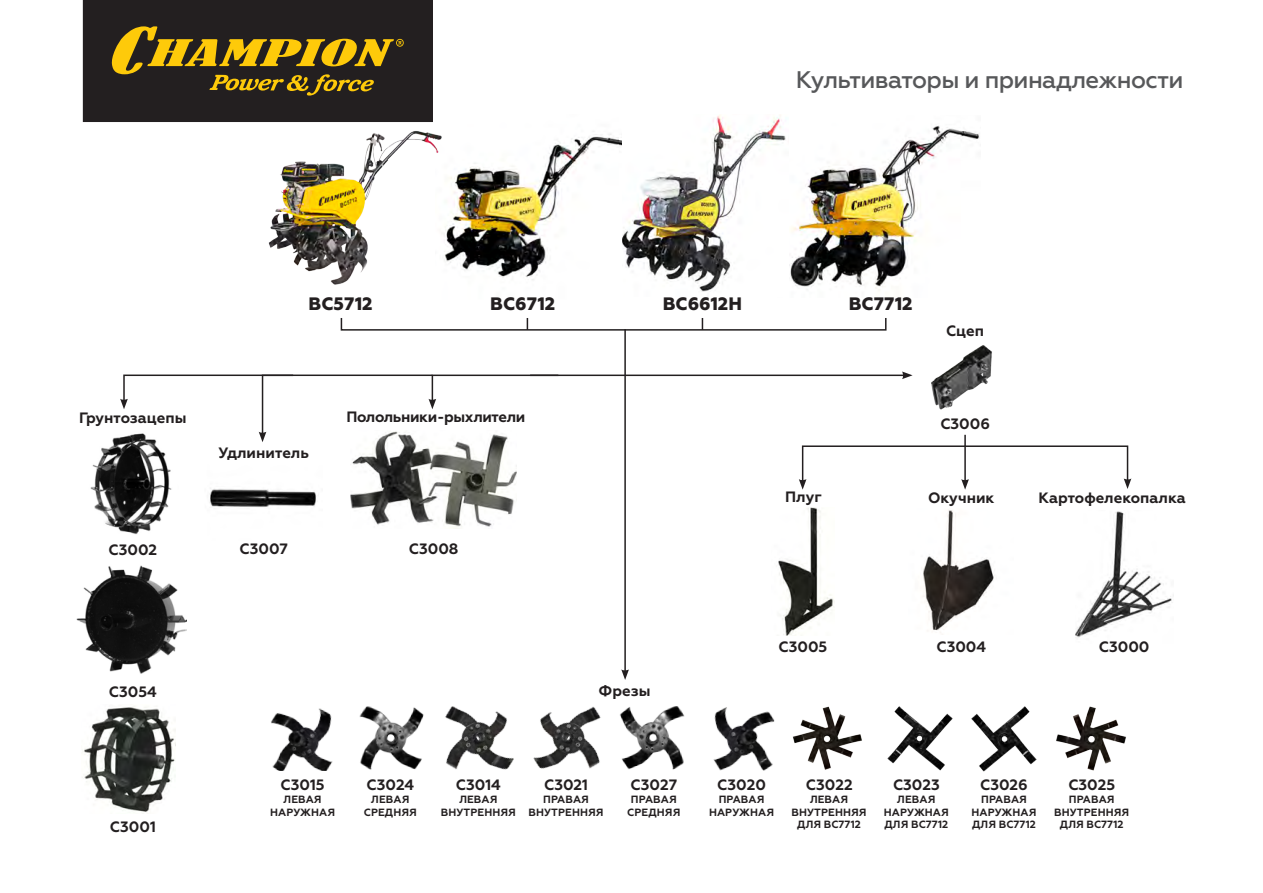
<style>
.page{position:relative;width:1263px;height:893px;background:#fff}
.page>*{position:absolute;margin:0;border:0;box-sizing:border-box;transform-origin:0 0}
.t1{font:500 24px "Geometria";letter-spacing:-.025em;color:#57585a}
.t2{font:800 18px "Geometria";color:#231f20}
.Add{font:700 15px "Geometria";color:#231f20}
.Add-2{font:700 15px "Geometria";letter-spacing:-.025em;color:#231f20}
.Add-3{font:700 10.5px/12.6px "Geometria";letter-spacing:.01em;color:#231f20;text-align:center}
</style>
<div class="page">
<div style="left:83px;top:0;width:349px;height:122px;background:#231f20"></div>
<svg style="left:112px;top:26px;width:292px;height:70px"></svg>
<img style="left:209px;top:488px;width:107px;height:19px">
<img style="left:789px;top:125px;width:191px;height:165px">
<img style="left:622px;top:115px;width:164px;height:177px">
<img style="left:443px;top:133px;width:179px;height:147px">
<img style="left:1075px;top:511px;width:97px;height:127px">
<img style="left:77px;top:565px;width:109px;height:109px">
<img style="left:90px;top:437px;width:82px;height:98px">
<hr style="left:964px;top:435px;width:2px;height:46px;background:#231f20">
<svg style="left:799px;top:445px;width:332px;height:45px"></svg>
<img style="left:83px;top:706px;width:92px;height:106px">
<hr style="left:624px;top:329px;width:2px;height:343px;background:#231f20">
<svg style="left:621px;top:669px;width:8px;height:11px"></svg>
<img style="left:778px;top:507px;width:56px;height:129px">
<img style="left:923px;top:510px;width:71px;height:123px">
<img style="left:359px;top:706px;width:65px;height:64px">
<img style="left:713px;top:707px;width:62px;height:64px">
<img style="left:445px;top:706px;width:69px;height:64px">
<img style="left:533px;top:706px;width:68px;height:63px">
<div style="left:341px;top:317px;width:545px;height:14px;border:2px solid #231f20"></div>
<svg style="left:527px;top:318px;width:1px;height:12px"></svg>
<img style="left:931px;top:345px;width:61px;height:65px">
<hr style="left:530px;top:375px;width:374px;height:1px;background:#231f20">
<svg style="left:902px;top:371px;width:10px;height:8px"></svg>
<img style="left:268px;top:114px;width:174px;height:171px">
<img style="left:351px;top:442px;width:166px;height:86px">
<img style="left:271px;top:708px;width:62px;height:63px">
<img style="left:620px;top:706px;width:65px;height:64px">
<img style="left:793px;top:706px;width:69px;height:64px">
<img style="left:887px;top:706px;width:66px;height:64px">
<svg style="left:120px;top:374px;width:440px;height:68px"></svg>
<img style="left:1056px;top:706px;width:70px;height:65px">
<img style="left:971px;top:706px;width:66px;height:65px">
<svg style="left:702px;top:318px;width:1px;height:12px"></svg>
<h1 class="t1" style="left:796px;top:66px;width:389px">Культиваторы и принадлежности</h1>
<p class="t2" style="left:309px;top:293px;width:66px">BC5712</p>
<p class="t2" style="left:490px;top:293px;width:67px">BC6712</p>
<p class="t2" style="left:663px;top:293px;width:81px">BC6612H</p>
<p class="Add" style="left:79px;top:409px;width:109px">Грунтозацепы</p>
<p class="Add" style="left:219px;top:444px;width:92px">Удлинитель</p>
<p class="Add" style="left:109px;top:540px;width:50px">C3002</p>
<p class="Add" style="left:240px;top:540px;width:50px">C3007</p>
<p class="Add-2" style="left:346px;top:408px;width:180px">Полольники-рыхлители</p>
<p class="Add" style="left:409px;top:540px;width:51px">C3008</p>
<p class="t2" style="left:849px;top:293px;width:66px">BC7712</p>
<p class="Add" style="left:946px;top:322px;width:39px">Сцеп</p>
<p class="Add" style="left:940px;top:414px;width:51px">С3006</p>
<p class="Add" style="left:785px;top:488px;width:38px">Плуг</p>
<p class="Add" style="left:928px;top:489px;width:68px">Окучник</p>
<p class="Add" style="left:1038px;top:489px;width:149px">Картофелекопалка</p>
<p class="Add" style="left:109px;top:683px;width:49px">C3054</p>
<p class="Add" style="left:110px;top:818px;width:47px">C3001</p>
<p class="Add" style="left:599px;top:681px;width:53px">Фрезы</p>
<p class="Add" style="left:779px;top:638px;width:50px">C3005</p>
<p class="Add" style="left:936px;top:638px;width:51px">C3004</p>
<p class="Add" style="left:1099px;top:638px;width:52px">C3000</p>
<p class="Add" style="left:281px;top:776px;width:46px">C3015</p>
<p class="Add-3" style="left:270px;top:793px;width:67px">ЛЕВАЯ<br>НАРУЖНАЯ</p>
<p class="Add" style="left:367px;top:776px;width:49px">C3024</p>
<p class="Add" style="left:456px;top:776px;width:46px">C3014</p>
<p class="Add" style="left:544px;top:776px;width:45px">C3021</p>
<p class="Add" style="left:717px;top:776px;width:50px">C3020</p>
<p class="Add" style="left:630px;top:776px;width:48px">C3027</p>
<p class="Add-3" style="left:627px;top:793px;width:55px">ПРАВАЯ<br>СРЕДНЯЯ</p>
<p class="Add-3" style="left:364px;top:793px;width:55px">ЛЕВАЯ<br>СРЕДНЯЯ</p>
<p class="Add-3" style="left:528px;top:793px;width:77px">ПРАВАЯ<br>ВНУТРЕННЯЯ</p>
<p class="Add-3" style="left:709px;top:793px;width:67px">ПРАВАЯ<br>НАРУЖНАЯ</p>
<p class="Add-3" style="left:441px;top:793px;width:77px">ЛЕВАЯ<br>ВНУТРЕННЯЯ</p>
<p class="Add" style="left:806px;top:776px;width:48px">C3022</p>
<p class="Add" style="left:893px;top:776px;width:48px">C3023</p>
<p class="Add-3" style="left:791px;top:793px;width:77px">ЛЕВАЯ<br>ВНУТРЕННЯЯ</p>
<p class="Add-3" style="left:797px;top:818px;width:65px">ДЛЯ BC7712</p>
<p class="Add-3" style="left:884px;top:793px;width:67px">ЛЕВАЯ<br>НАРУЖНАЯ</p>
<p class="Add-3" style="left:884px;top:818px;width:65px">ДЛЯ BC7712</p>
<p class="Add" style="left:980px;top:776px;width:49px">C3026</p>
<p class="Add" style="left:1068px;top:776px;width:48px">C3025</p>
<p class="Add-3" style="left:1054px;top:793px;width:77px">ПРАВАЯ<br>ВНУТРЕННЯЯ</p>
<p class="Add-3" style="left:1060px;top:818px;width:65px">ДЛЯ BC7712</p>
<p class="Add-3" style="left:971px;top:793px;width:67px">ПРАВАЯ<br>НАРУЖНАЯ</p>
<p class="Add-3" style="left:972px;top:818px;width:65px">ДЛЯ BC7712</p>
</div>
